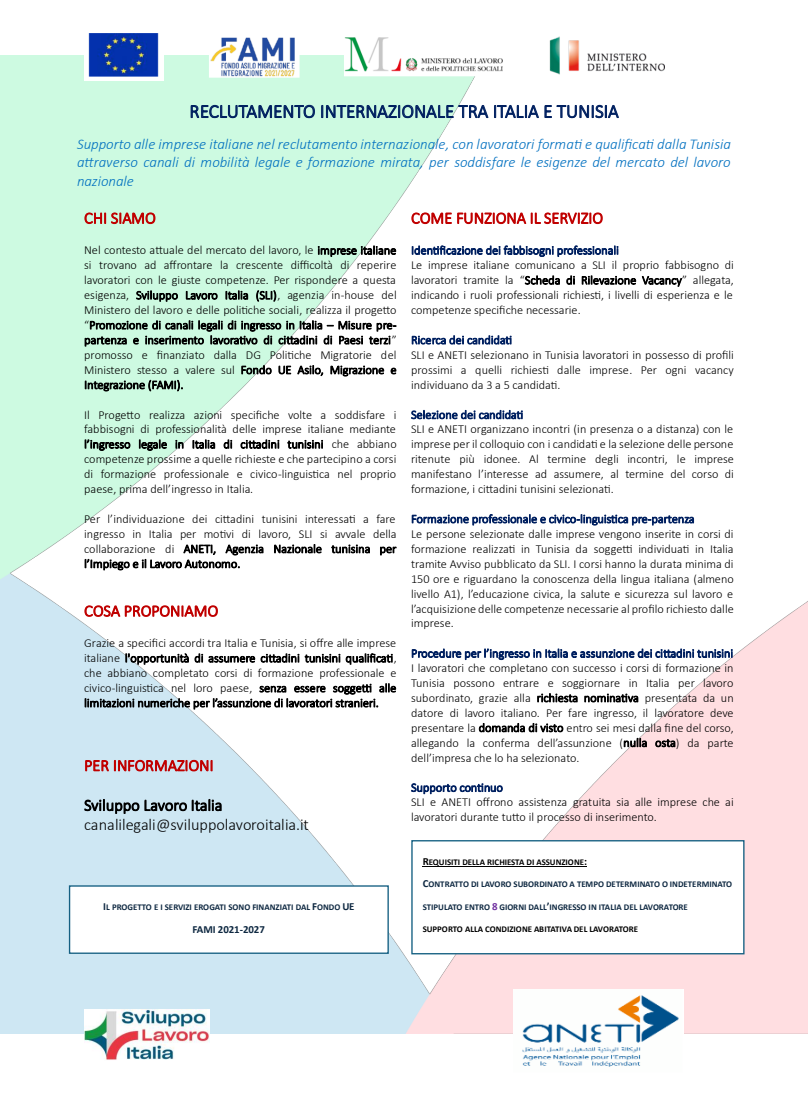
<style>
.page{position:relative;width:808px;height:1106px;background:#fff}
.page>*{position:absolute;margin:0;border:0;box-sizing:border-box;transform-origin:0 0}
.t1{font:300 19.05px "Calibri";color:#002060}
.t2{font:300 16.35px "Calibri";letter-spacing:.005em;color:#c00000}
.t3{font:300 16.35px/19.6px "Calibri";color:#000}
.t4{font:italic 300 15px/18.1px "Calibri";letter-spacing:-.005em;color:#0070c0;text-align:justify}
.t5{font:300 12.15px/15px "Calibri";color:#000;text-align:justify}
.t6{font:300 12.15px "Calibri";color:#002060}
.t7{font:700 10.8px "Calibri";letter-spacing:-.005em;color:#0e2841}
.t8{font:700 8.85px "Calibri";color:#0e2841}
.t9{font:700 8.85px "Calibri";color:#000}
.s1{font-size:10.8px}
.s2{font-size:10.8px;color:#7030a0}
</style>
<div class="page">
<img style="left:0;top:55px;width:808px;height:978px">
<img style="left:84px;top:33px;width:80px;height:48px">
<img style="left:209px;top:37px;width:91px;height:41px">
<img style="left:84px;top:1009px;width:126px;height:51px">
<img style="left:514px;top:989px;width:170px;height:78px">
<img style="left:344px;top:37px;width:162px;height:39px">
<img style="left:546px;top:36px;width:118px;height:40px">
<div style="left:70px;top:886px;width:318px;height:67px;background:#fff"></div>
<div style="left:412px;top:840px;width:332px;height:113px;background:#fff"></div>
<div style="left:411px;top:840px;width:333px;height:114px;border:1px solid #156082"></div>
<hr style="left:423px;top:866px;width:164px;height:1px;background:#000">
<h1 class="t1" style="left:189px;top:99px;width:431px">RECLUTAMENTO INTERNAZIONALE TRA ITALIA E TUNISIA</h1>
<p class="t4" style="left:77px;top:135px;width:655px">Supporto alle imprese italiane nel reclutamento internazionale, con lavoratori formati e qualificati dalla Tunisia attraverso canali di mobilità legale e formazione mirata, per soddisfare le esigenze del mercato del lavoro nazionale</p>
<h2 class="t2" style="left:84px;top:208px;width:73px">CHI SIAMO</h2>
<p class="t5" style="left:84px;top:243px;width:314px">Nel contesto attuale del mercato del lavoro, le imprese italiane si trovano ad affrontare la crescente difficoltà di reperire lavoratori con le giuste competenze. Per rispondere a questa esigenza, Sviluppo Lavoro Italia (SLI), agenzia in-house del Ministero del lavoro e delle politiche sociali, realizza il progetto “Promozione di canali legali di ingresso in Italia – Misure pre&shy;partenza e inserimento lavorativo di cittadini di Paesi terzi” promosso e finanziato dalla DG Politiche Migratorie del Ministero stesso a valere sul Fondo UE Asilo, Migrazione e Integrazione (FAMI).</p>
<p class="t5" style="left:84px;top:407px;width:314px">Il Progetto realizza azioni specifiche volte a soddisfare i fabbisogni di professionalità delle imprese italiane mediante l’ingresso legale in Italia di cittadini tunisini che abbiano competenze prossime a quelle richieste e che partecipino a corsi di formazione professionale e civico-linguistica nel proprio paese, prima dell’ingresso in Italia.</p>
<p class="t5" style="left:84px;top:511px;width:314px">Per l’individuazione dei cittadini tunisini interessati a fare ingresso in Italia per motivi di lavoro, SLI si avvale della collaborazione di ANETI, Agenzia Nazionale tunisina per l’Impiego e il Lavoro Autonomo.</p>
<h2 class="t2" style="left:84px;top:600px;width:136px">COSA PROPONIAMO</h2>
<p class="t5" style="left:84px;top:635px;width:314px">Grazie a specifici accordi tra Italia e Tunisia, si offre alle imprese italiane l'opportunità di assumere cittadini tunisini qualificati, che abbiano completato corsi di formazione professionale e civico-linguistica nel loro paese, senza essere soggetti alle limitazioni numeriche per l’assunzione di lavoratori stranieri.</p>
<h2 class="t2" style="left:411px;top:208px;width:193px">COME FUNZIONA IL SERVIZIO</h2>
<p class="t6" style="left:411px;top:243px;width:209px">Identificazione dei fabbisogni professionali</p>
<p class="t5" style="left:411px;top:258px;width:324px">Le imprese italiane comunicano a SLI il proprio fabbisogno di lavoratori tramite la “Scheda di Rilevazione Vacancy” allegata, indicando i ruoli professionali richiesti, i livelli di esperienza e le competenze specifiche necessarie.</p>
<p class="t6" style="left:411px;top:332px;width:102px">Ricerca dei candidati</p>
<p class="t5" style="left:411px;top:347px;width:324px">SLI e ANETI selezionano in Tunisia lavoratori in possesso di profili prossimi a quelli richiesti dalle imprese. Per ogni vacancy individuano da 3 a 5 candidati.</p>
<p class="t6" style="left:411px;top:407px;width:114px">Selezione dei candidati</p>
<p class="t5" style="left:411px;top:421px;width:324px">SLI e ANETI organizzano incontri (in presenza o a distanza) con le imprese per il colloquio con i candidati e la selezione delle persone ritenute più idonee. Al termine degli incontri, le imprese manifestano l’interesse ad assumere, al termine del corso di formazione, i cittadini tunisini selezionati.</p>
<p class="t6" style="left:411px;top:511px;width:285px">Formazione professionale e civico-linguistica pre-partenza</p>
<p class="t5" style="left:411px;top:526px;width:324px">Le persone selezionate dalle imprese vengono inserite in corsi di formazione realizzati in Tunisia da soggetti individuati in Italia tramite Avviso pubblicato da SLI. I corsi hanno la durata minima di 150 ore e riguardano la conoscenza della lingua italiana (almeno livello A1), l’educazione civica, la salute e sicurezza sul lavoro e l’acquisizione delle competenze necessarie al profilo richiesto dalle imprese.</p>
<p class="t6" style="left:411px;top:646px;width:323px">Procedure per l’ingresso in Italia e assunzione dei cittadini tunisini</p>
<p class="t5" style="left:411px;top:660px;width:324px">I lavoratori che completano con successo i corsi di formazione in Tunisia possono entrare e soggiornare in Italia per lavoro subordinato, grazie alla richiesta nominativa presentata da un datore di lavoro italiano. Per fare ingresso, il lavoratore deve presentare la domanda di visto entro sei mesi dalla fine del corso, allegando la conferma dell’assunzione (nulla osta) da parte dell’impresa che lo ha selezionato.</p>
<p class="t6" style="left:411px;top:780px;width:93px">Supporto continuo</p>
<p class="t5" style="left:411px;top:794px;width:324px">SLI e ANETI offrono assistenza gratuita sia alle imprese che ai lavoratori durante tutto il processo di inserimento.</p>
<h2 class="t2" style="left:84px;top:755px;width:131px">PER INFORMAZIONI</h2>
<h2 class="t3" style="left:84px;top:795px;width:226px">Sviluppo Lavoro Italia canalilegali@sviluppolavoroitalia.it</h2>
<p class="t8" style="left:103px;top:900px;width:253px"><span class="s1">I</span>L PROGETTO E I SERVIZI EROGATI SONO FINANZIATI DAL <span class="s1">F</span>ONDO <span class="s1">UE</span></p>
<p class="t7" style="left:192px;top:921px;width:74px">FAMI 2021-2027</p>
<p class="t9" style="left:423px;top:855px;width:166px"><span class="s1">R</span>EQUISITI DELLA RICHIESTA DI ASSUNZIONE<span class="s1">:</span></p>
<p class="t8" style="left:423px;top:878px;width:311px"><span class="s1">C</span>ONTRATTO DI LAVORO SUBORDINATO A TEMPO DETERMINATO O INDETERMINATO</p>
<p class="t8" style="left:423px;top:900px;width:267px">STIPULATO ENTRO <span class="s2">8</span> GIORNI DALL<span class="s1">’</span>INGRESSO IN ITALIA DEL LAVORATORE</p>
<p class="t9" style="left:423px;top:923px;width:217px">SUPPORTO ALLA CONDIZIONE ABITATIVA DEL LAVORATORE</p>
</div>
